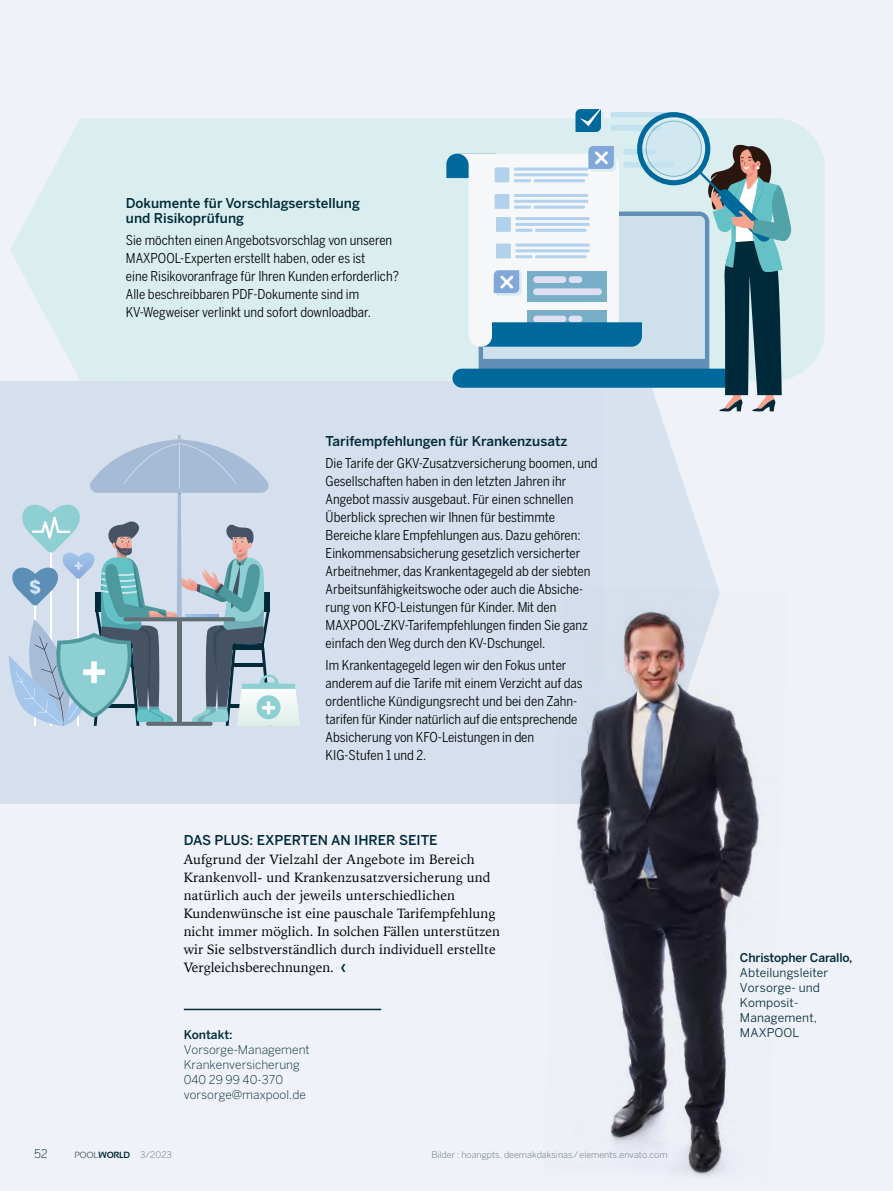
<style>
.page{position:relative;width:893px;height:1191px;background:#eff2f8}
.page>*{position:absolute;margin:0;border:0;box-sizing:border-box;transform-origin:0 0}
.Grafik_Text{font:13.5px/18px "Benton Sans Condensed";color:#000}
.Copy{font:13.5px/18px "Iowan Old Style";color:#000}
.Grafik_Subline{font:500 13.5px/15px "Benton Sans";color:#002a3a}
.Grafik_Text-2{font:500 13.5px "Benton Sans";color:#002a3a}
.Bildunterschrift{font:12px/15px "Benton Sans";letter-spacing:.01em;color:#002a3a}
.Bildunterschrift-2{font:300 12px/15px "Benton Sans";color:#002a3a}
.Bildunterschrift-3{font:500 12px "Benton Sans";color:#002a3a}
.Copyright_Bilder{font:300 9px "Benton Sans";color:#5e6e72}
.s1{font-family:"Benton Sans";font-weight:500;font-size:15px;color:#002a3a}
.s2{font-family:"Sansation";font-weight:400}
.s3{font-family:"Sansation";font-weight:700;color:#002a3a}
.s4{font-weight:500}
</style>
<div class="page">
<div style="left:0;top:381px;width:623px;height:422px;background:#d5dfed"></div>
<svg style="left:623px;top:411px;width:94px;height:174px;fill:#d8e1ee"></svg>
<div style="left:128px;top:118px;width:697px;height:263px;background:#daeeef"></div>
<svg style="left:8px;top:435px;width:292px;height:291px"></svg>
<svg style="left:10px;top:118px;width:118px;height:263px"></svg>
<svg style="left:575px;top:107px;width:30px;height:28px"></svg>
<div style="left:611px;top:112px;width:66px;height:6px;background:#c3e2ef;border-radius:2px"></div>
<svg style="left:611px;top:125px;width:51px;height:6px"></svg>
<div style="left:637px;top:112px;width:73px;height:73px;border:5px solid #00699b;border-radius:50%"></div>
<svg style="left:646px;top:121px;width:55px;height:55px"></svg>
<svg style="left:446px;top:144px;width:345px;height:267px"></svg>
<hr style="left:184px;top:1008px;width:197px;height:2px;background:#002a3a">
<img style="left:542px;top:585px;width:217px;height:592px">
<p class="Grafik_Subline" style="left:126px;top:195px;width:236px">Dokumente für Vorschlagserstellung und Risikoprüfung</p>
<p class="Grafik_Text" style="left:126px;top:231px;width:274px">Sie möchten einen Angebotsvorschlag von unseren MAXPOOL-Experten erstellt haben, oder es ist<br>eine Risikovoranfrage für Ihren Kunden erforderlich?<br>Alle beschreibbaren PDF-Dokumente sind im KV-Wegweiser verlinkt und sofort downloadbar.</p>
<p class="Grafik_Subline" style="left:326px;top:433px;width:243px">Tarifempfehlungen für Krankenzusatz</p>
<p class="Grafik_Text" style="left:326px;top:454px;width:274px">Die Tarife der GKV-Zusatzversicherung boomen, und Gesellschaften haben in den letzten Jahren ihr Angebot massiv ausgebaut. Für einen schnellen Überblick sprechen wir Ihnen für bestimmte Bereiche klare Empfehlungen aus. Dazu gehören:<br>Einkommensabsicherung gesetzlich versicherter Arbeitnehmer, das Krankentagegeld ab der siebten Arbeitsunfähigkeitswoche oder auch die Absiche&shy;rung von KFO-Leistungen für Kinder. Mit den MAXPOOL-ZKV-Tarifempfehlungen finden Sie ganz einfach den Weg durch den KV-Dschungel.</p>
<p class="Grafik_Text" style="left:326px;top:656px;width:259px">Im Krankentagegeld legen wir den Fokus unter anderem auf die Tarife mit einem Verzicht auf das ordentliche Kündigungsrecht und bei den Zahn&shy;tarifen für Kinder natürlich auf die entsprechende Absicherung von KFO-Leistungen in den KIG-Stufen 1 und 2.</p>
<p class="Grafik_Text-2" style="left:184px;top:831px;width:255px">DAS PLUS: EXPERTEN AN IHRER SEITE</p>
<p class="Copy" style="left:184px;top:849px;width:318px">Aufgrund der Vielzahl der Angebote im Bereich Krankenvoll- und Krankenzusatzversicherung und natürlich auch der jeweils unterschiedlichen Kundenwünsche ist eine pauschale Tarifempfehlung nicht immer möglich. In solchen Fällen unterstützen wir Sie selbstverständlich durch individuell erstellte Vergleichsberechnungen. <span class="s1">‹</span></p>
<p class="Bildunterschrift-3" style="left:184px;top:1027px;width:50px">Kontakt:</p>
<p class="Bildunterschrift-2" style="left:184px;top:1042px;width:127px">Vorsorge-Management<br>Krankenversicherung<br>040 29 99 40-370</p>
<p class="Bildunterschrift-2" style="left:184px;top:1087px;width:124px">vorsorge@maxpool.de</p>
<p class="Bildunterschrift-2" style="left:34px;top:1146px;width:15px">52</p>
<p class="Copyright_Bilder" style="left:74px;top:1149px;width:99px"><span class="s2">POOL</span><span class="s3">WORLD</span> 3/2023</p>
<p class="Copyright_Bilder" style="left:431px;top:1149px;width:238px">Bilder : hoangpts, deemakdaksinas/elements.envato.com</p>
<p class="Bildunterschrift" style="left:740px;top:950px;width:114px"><span class="s4">Christopher Carallo,<br></span>Abteilungsleiter<br>Vorsorge- und<br>Komposit-<br>Management,<br>MAXPOOL</p>
</div>
